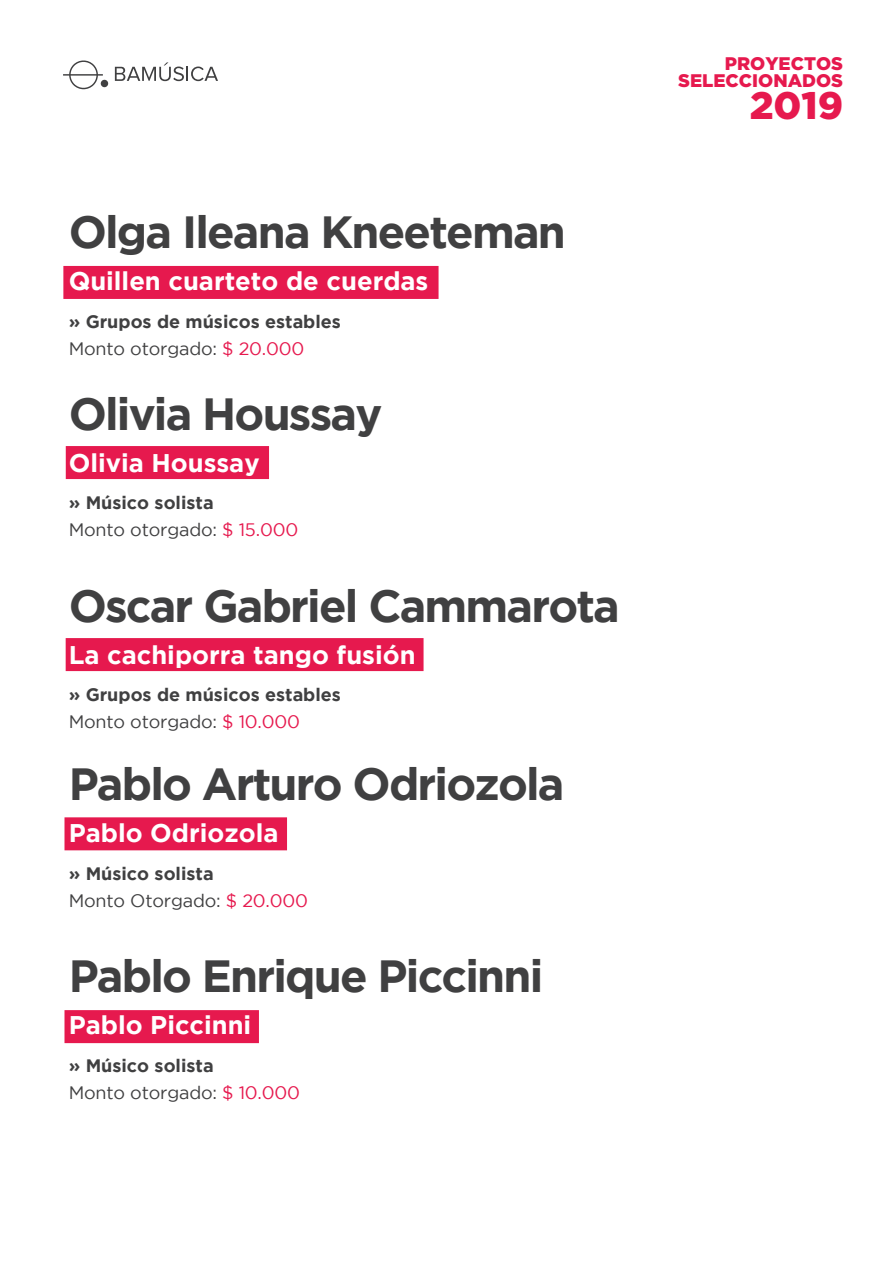
<style>
.page{position:relative;width:893px;height:1263px;background:#fff}
.page>*{position:absolute;margin:0;border:0;box-sizing:border-box;transform-origin:0 0}
.t1{font:700 45px "Gotham";letter-spacing:-.04em;color:#404041}
.t2{font:900 38.4px "Gotham";color:#e6194e}
.t3{font:700 25.5px "Gotham";color:#fff}
.t4{font:900 18.3px/17px "Gotham";color:#e6194e;text-align:right}
.t5{font:700 18px/27px "Gotham";color:#404041}
.s1{font-weight:400}
.s2{font-weight:400;color:#e6194e}
</style>
<div class="page">
<div style="left:63px;top:266px;width:376px;height:33px;background:#e6194e"></div>
<div style="left:66px;top:446px;width:203px;height:33px;background:#e6194e"></div>
<div style="left:66px;top:638px;width:358px;height:33px;background:#e6194e"></div>
<div style="left:64px;top:817px;width:223px;height:33px;background:#e6194e"></div>
<div style="left:64px;top:1010px;width:195px;height:33px;background:#e6194e"></div>
<svg style="left:115px;top:62px;width:103px;height:19px"></svg>
<svg style="left:63px;top:60px;width:40px;height:29px"></svg>
<div style="left:101px;top:80px;width:7px;height:7px;background:#404041;border-radius:50%"></div>
<h1 class="t1" style="left:69px;top:206px;width:499px">Olga Ileana Kneeteman</h1>
<h3 class="t3" style="left:69px;top:266px;width:361px">Quillen cuarteto de cuerdas</h3>
<p class="t5" style="left:69px;top:307px;width:274px">» Grupos de músicos estables<br><span class="s1">Monto otorgado:</span> <span class="s2">$ 20.000</span></p>
<h1 class="t1" style="left:69px;top:388px;width:315px">Olivia Houssay</h1>
<h3 class="t3" style="left:69px;top:448px;width:193px">Olivia Houssay</h3>
<p class="t5" style="left:69px;top:489px;width:231px">» Músico solista<br><span class="s1">Monto otorgado:</span> <span class="s2">$ 15.000</span></p>
<h1 class="t1" style="left:69px;top:580px;width:553px">Oscar Gabriel Cammarota</h1>
<h3 class="t3" style="left:69px;top:640px;width:348px">La cachiporra tango fusión</h3>
<p class="t5" style="left:69px;top:681px;width:274px">» Grupos de músicos estables<br><span class="s1">Monto otorgado:</span> <span class="s2">$ 10.000</span></p>
<h1 class="t1" style="left:69px;top:758px;width:497px">Pablo Arturo Odriozola</h1>
<h3 class="t3" style="left:69px;top:818px;width:211px">Pablo Odriozola</h3>
<p class="t5" style="left:69px;top:859px;width:241px">» Músico solista<br><span class="s1">Monto Otorgado:</span> <span class="s2">$ 20.000</span></p>
<h1 class="t1" style="left:69px;top:950px;width:476px">Pablo Enrique Piccinni</h1>
<h3 class="t3" style="left:69px;top:1010px;width:184px">Pablo Piccinni</h3>
<p class="t5" style="left:69px;top:1051px;width:233px">» Músico solista<br><span class="s1">Monto otorgado:</span> <span class="s2">$ 10.000</span></p>
<p class="t4" style="left:678px;top:55px;width:167px">PROYECTOS<br>SELECCIONADOS</p>
<h2 class="t2" style="left:750px;top:83px;width:95px">2019</h2>
</div>
